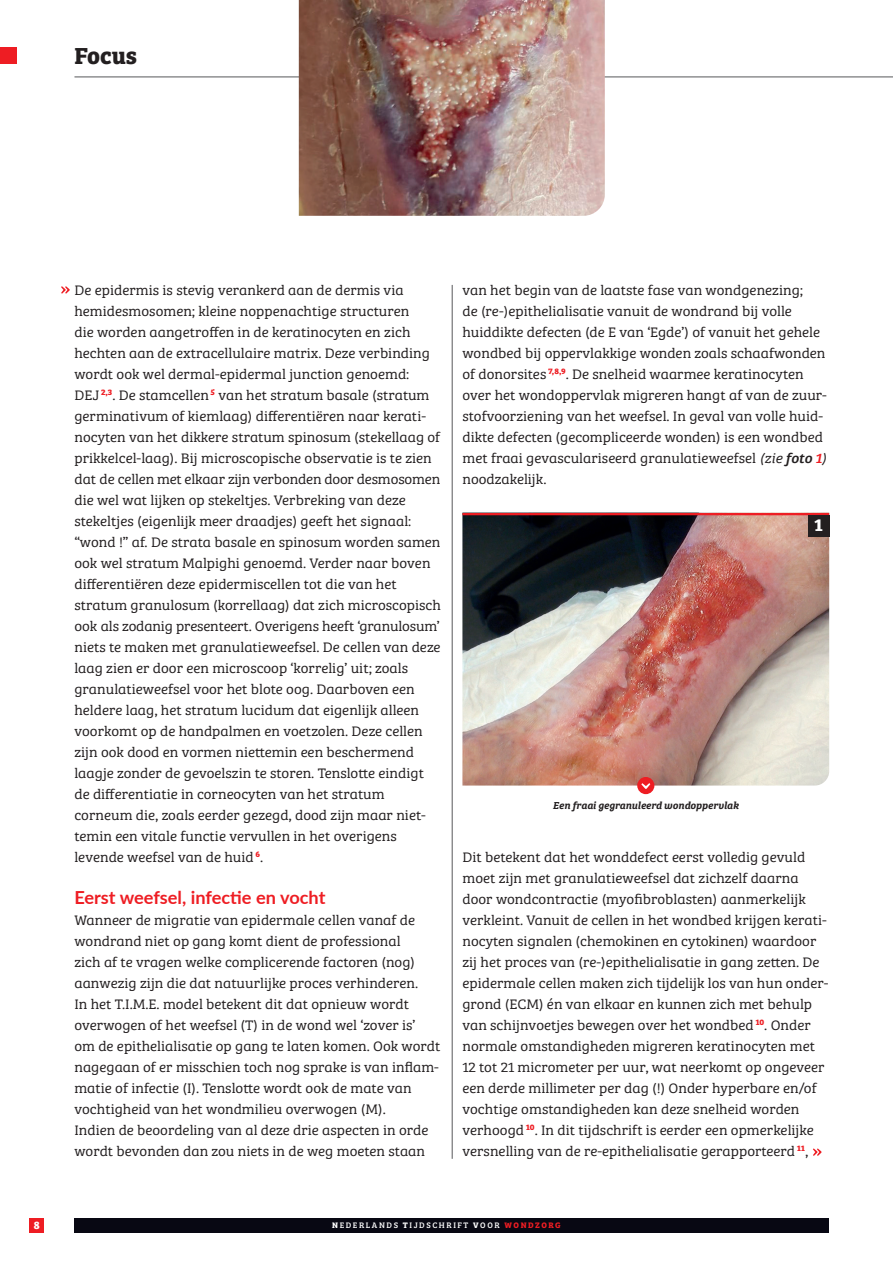
<style>
.page{position:relative;width:893px;height:1263px;background:#fff}
.page>*{position:absolute;margin:0;border:0;box-sizing:border-box;transform-origin:0 0}
.t1{font:700 24px "Bree Serif";color:#231f20}
.t2{font:700 18px "Lato";color:#ee1d23}
.t3{font:700 18px "Bree Serif";color:#fff}
.t4{font:14.25px/21px "Bree Serif Lt";color:#231f20;scale:1.05 1}
.t5{font:700 11.25px "Bree Serif";color:#fff}
.t6{font:italic 10.5px "Bree Serif Sb";color:#231f20}
.t7{font:8.25px "Bree Serif";letter-spacing:.19em;color:#fff}
.s1{font-style:italic}
.s2{font-family:"Bree Serif";font-style:italic}
.s3{font-family:"Bree Serif";font-style:italic;color:#ee1d23}
.s4{font-weight:700}
.s5{font-weight:700;color:#ee1d23}
</style>
<div class="page">
<div style="left:74px;top:1218px;width:755px;height:14px;background:#080813"></div>
<div style="left:29px;top:1218px;width:15px;height:14px;background:#ee1d23"></div>
<hr style="left:75px;top:77px;width:818px;height:1px;background:#57585a">
<div style="left:0;top:48px;width:17px;height:16px;background:#ee1d23"></div>
<hr style="left:452px;top:285px;width:1px;height:874px;background:#57585a">
<img style="left:462px;top:515px;width:367px;height:270px">
<div style="left:637px;top:777px;width:17px;height:17px;background:#ee1d23;border-radius:50%"></div>
<svg style="left:641px;top:783px;width:9px;height:6px"></svg>
<hr style="left:462px;top:513px;width:367px;height:2px;background:#ee1d23">
<img style="left:299px;top:0;width:306px;height:216px">
<svg style="left:61px;top:286px;width:9px;height:8px"></svg>
<svg style="left:813px;top:1148px;width:8px;height:8px"></svg>
<div style="left:808px;top:515px;width:21px;height:21px;background:#231f20"></div>
<h1 class="t1" style="left:74px;top:37px;width:64px">Focus</h1>
<p class="t4" style="left:74px;top:279px;width:351px">De epidermis is stevig verankerd aan de dermis via hemidesmosomen; kleine noppenachtige structuren<br>die worden aangetroffen in de keratinocyten en zich hechten aan de extracellulaire matrix. Deze verbinding wordt ook wel dermal-epidermal junction genoemd:<br>DEJ <sup>2,3</sup>. De stamcellen <sup>5</sup> van het stratum basale (stratum germinativum of kiemlaag) differentiëren naar kerati&shy;nocyten van het dikkere stratum spinosum (stekellaag of prikkelcel-laag). Bij microscopische observatie is te zien dat de cellen met elkaar zijn verbonden door desmosomen die wel wat lijken op stekeltjes. Verbreking van deze stekeltjes (eigenlijk meer draadjes) geeft het signaal: “wond !” af. De strata basale en spinosum worden samen ook wel stratum Malpighi genoemd. Verder naar boven differentiëren deze epidermiscellen tot die van het stratum granulosum (korrellaag) dat zich microscopisch ook als zodanig presenteert. Overigens heeft ‘granulosum’ niets te maken met granulatieweefsel. De cellen van deze laag zien er door een microscoop ‘korrelig’ uit; zoals granulatieweefsel voor het blote oog. Daarboven een heldere laag, het stratum lucidum dat eigenlijk alleen voorkomt op de handpalmen en voetzolen. Deze cellen zijn ook dood en vormen niettemin een beschermend laagje zonder de gevoelszin te storen. Tenslotte eindigt de differentiatie in corneocyten van het stratum corneum die, zoals eerder gezegd, dood zijn maar niet&shy;temin een vitale functie vervullen in het overigens levende weefsel van de huid <sup>6</sup>.</p>
<p class="t2" style="left:74px;top:884px;width:253px">Eerst weefsel, infectie en vocht</p>
<p class="t4" style="left:74px;top:909px;width:350px">Wanneer de migratie van epidermale cellen vanaf de wondrand niet op gang komt dient de professional<br>zich af te vragen welke complicerende factoren (nog) aanwezig zijn die dat natuurlijke proces verhinderen.<br>In het T.I.M.E. model betekent dit dat opnieuw wordt overwogen of het weefsel (T) in de wond wel ‘zover is’<br>om de epithelialisatie op gang te laten komen. Ook wordt nagegaan of er misschien toch nog sprake is van inflam&shy;matie of infectie (I). Tenslotte wordt ook de mate van vochtigheid van het wondmilieu overwogen (M).<br>Indien de beoordeling van al deze drie aspecten in orde wordt bevonden dan zou niets in de weg moeten staan</p>
<p class="t4" style="left:462px;top:279px;width:349px">van het begin van de laatste fase van wondgenezing;<br>de (re-)epithelialisatie vanuit de wondrand bij volle huiddikte defecten (de E van ‘Egde’) of vanuit het gehele wondbed bij oppervlakkige wonden zoals schaafwonden of donorsites <sup>7,8,9</sup>. De snelheid waarmee keratinocyten over het wondoppervlak migreren hangt af van de zuur&shy;stofvoorziening van het weefsel. In geval van volle huid&shy;dikte defecten (gecompliceerde wonden) is een wondbed met fraai gevasculariseerd granulatieweefsel <span class="s1">(zie</span> <span class="s2">foto</span> <span class="s3">1</span><span class="s1">) </span>noodzakelijk.</p>
<p class="t3" style="left:814px;top:511px;width:10px">1</p>
<p class="t6" style="left:553px;top:797px;width:187px">Een fraai gegranuleerd wondoppervlak</p>
<p class="t4" style="left:462px;top:846px;width:350px">Dit betekent dat het wonddefect eerst volledig gevuld moet zijn met granulatieweefsel dat zichzelf daarna door wondcontractie (myofibroblasten) aanmerkelijk verkleint. Vanuit de cellen in het wondbed krijgen kerati&shy;nocyten signalen (chemokinen en cytokinen) waardoor zij het proces van (re-)epithelialisatie in gang zetten. De epidermale cellen maken zich tijdelijk los van hun onder&shy;grond (ECM) én van elkaar en kunnen zich met behulp van schijnvoetjes bewegen over het wondbed <sup>10</sup>. Onder normale omstandigheden migreren keratinocyten met 12 tot 21 micrometer per uur, wat neerkomt op ongeveer een derde millimeter per dag (!) Onder hyperbare en/of vochtige omstandigheden kan deze snelheid worden verhoogd <sup>10</sup>. In dit tijdschrift is eerder een opmerkelijke versnelling van de re-epithelialisatie gerapporteerd <sup>11</sup>,</p>
<p class="t5" style="left:34px;top:1216px;width:7px">8</p>
<p class="t7" style="left:332px;top:1219px;width:230px"><span class="s4">N</span>EDERLANDS <span class="s4">T</span>IJDSCHRIFT <span class="s4">V</span>OOR <span class="s5">WONDZORG</span></p>
</div>
